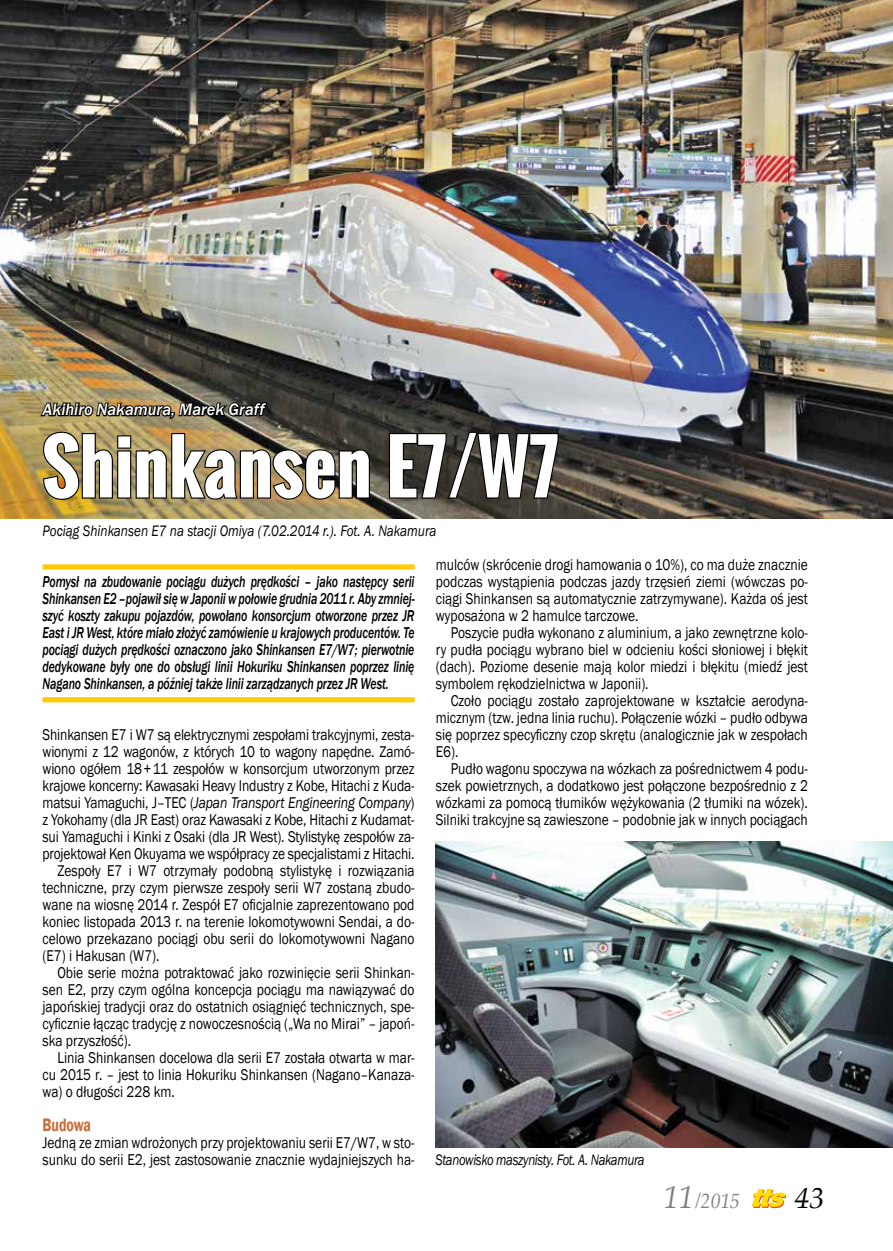
<style>
.page{position:relative;width:893px;height:1251px;background:#fff}
.page>*{position:absolute;margin:0;border:0;box-sizing:border-box;transform-origin:0 0}
.t1{font:700 72px "Oswald";color:#fff}
.t2{font:italic 30px "Palatino Linotype";color:#000}
.t3{font:italic 21.45px "Palatino Linotype";color:#808285;scale:.91 1}
.t4{font:600 18.6px "Franklin Gothic";color:#ca6c38;scale:.75 1}
.t5{font:italic 500 16.95px "Franklin Gothic";color:#fff}
.t6{font:italic 500 16.2px/17px "Franklin Gothic";letter-spacing:-.01em;color:#000;text-align:justify;scale:.74 1}
.t7{font:16.05px/17px "Franklin Gothic";color:#000;text-align:justify;scale:.84 1}
.t8{font:italic 16.05px "Franklin Gothic";letter-spacing:-.01em;color:#000;scale:.84 1}
.t9{font:italic 15.6px "Franklin Gothic";letter-spacing:-.01em;color:#000;scale:.84 1}
.t10{font:italic 15.6px "Franklin Gothic";letter-spacing:-.01em;color:#000;scale:.81 1}
.s1{font-style:normal}
.s2{font-size:33px}
</style>
<div class="page">
<svg style="left:752px;top:1188px;width:34px;height:19px"></svg>
<img style="left:0;top:0;width:893px;height:518px">
<div style="left:43px;top:564px;width:372px;height:5px;background:#ffcb05"></div>
<div style="left:43px;top:697px;width:372px;height:5px;background:#ffcb05"></div>
<img style="left:39px;top:381px;width:332px;height:120px">
<svg style="left:388px;top:430px;width:172px;height:70px;background:#322f29"></svg>
<img style="left:436px;top:841px;width:457px;height:306px">
<p class="t5" style="left:43px;top:399px;width:224px">Akihiro Nakamura, Marek Graff</p>
<h1 class="t1" style="left:43px;top:412px;width:517px">Shinkansen E7/W7</h1>
<p class="t9" style="left:43px;top:520px;width:471px">Pociąg Shinkansen E7 na stacji Omiya (7.02.2014 r.). Fot. A. Nakamura</p>
<p class="t6" style="left:43px;top:573px;width:504px">Pomysł na zbudowanie pociągu dużych prędkości – jako następcy serii Shinkansen E2 –pojawił się w Japonii w połowie grudnia 2011 r. Aby zmniej&shy;szyć koszty zakupu pojazdów, powołano konsorcjum otworzone przez JR East i JR West, które miało złożyć zamówienie u krajowych producentów. Te pociągi dużych prędkości oznaczono jako Shinkansen E7/W7; pierwotnie dedykowane były one do obsługi linii Hokuriku Shinkansen poprzez linię Nagano Shinkansen, a później także linii zarządzanych przez JR West.</p>
<p class="t7" style="left:43px;top:726px;width:444px">Shinkansen E7 i W7 są elektrycznymi zespołami trakcyjnymi, zesta-</p>
<p class="t7" style="left:43px;top:743px;width:444px">wionymi z 12 wagonów, z których 10 to wagony napędne. Zamó-</p>
<p class="t7" style="left:43px;top:760px;width:444px">wiono ogółem 18+11 zespołów w konsorcjum utworzonym przez</p>
<p class="t7" style="left:43px;top:777px;width:444px">krajowe koncerny: Kawasaki Heavy Industry z Kobe, Hitachi z Kuda-</p>
<p class="t8" style="left:43px;top:792px;width:444px"><span class="s1">matsui Yamaguchi, J–TEC (</span>Japan Transport Engineering Company<span class="s1">)</span></p>
<p class="t7" style="left:43px;top:811px;width:444px">z Yokohamy (dla JR East) oraz Kawasaki z Kobe, Hitachi z Kudamat-</p>
<p class="t7" style="left:43px;top:828px;width:444px">sui Yamaguchi i Kinki z Osaki (dla JR West). Stylistykę zespołów za-</p>
<p class="t7" style="left:43px;top:845px;width:444px">projektował Ken Okuyama we współpracy ze specjalistami z Hitachi.</p>
<p class="t7" style="left:57px;top:862px;width:427px">Zespoły E7 i W7 otrzymały podobną stylistykę i rozwiązania</p>
<p class="t7" style="left:43px;top:879px;width:444px">techniczne, przy czym pierwsze zespoły serii W7 zostaną zbudo-</p>
<p class="t7" style="left:43px;top:896px;width:444px">wane na wiosnę 2014 r. Zespół E7 oficjalnie zaprezentowano pod</p>
<p class="t7" style="left:43px;top:913px;width:444px">koniec listopada 2013 r. na terenie lokomotywowni Sendai, a do-</p>
<p class="t7" style="left:43px;top:929px;width:444px">celowo przekazano pociągi obu serii do lokomotywowni Nagano</p>
<p class="t7" style="left:43px;top:946px;width:141px">(E7) i Hakusan (W7).</p>
<p class="t7" style="left:57px;top:963px;width:427px">Obie serie można potraktować jako rozwinięcie serii Shinkan-</p>
<p class="t7" style="left:43px;top:980px;width:444px">sen E2, przy czym ogólna koncepcja pociągu ma nawiązywać do</p>
<p class="t7" style="left:43px;top:997px;width:444px">japońskiej tradycji oraz do ostatnich osiągnięć technicznych, spe-</p>
<p class="t7" style="left:43px;top:1014px;width:444px">cyficznie łącząc tradycję z nowoczesnością („Wa no Mirai” – japoń-</p>
<p class="t7" style="left:43px;top:1031px;width:107px">ska przyszłość).</p>
<p class="t7" style="left:57px;top:1048px;width:427px">Linia Shinkansen docelowa dla serii E7 została otwarta w mar-</p>
<p class="t7" style="left:43px;top:1065px;width:444px">cu 2015 r. – jest to linia Hokuriku Shinkansen (Nagano–Kanaza-</p>
<p class="t7" style="left:43px;top:1082px;width:159px">wa) o długości 228 km.</p>
<p class="t4" style="left:43px;top:1112px;width:66px">Budowa</p>
<p class="t7" style="left:43px;top:1133px;width:444px">Jedną ze zmian wdrożonych przy projektowaniu serii E7/W7, w sto&shy;sunku do serii E2, jest zastosowanie znacznie wydajniejszych ha-</p>
<p class="t7" style="left:436px;top:556px;width:444px">mulców (skrócenie drogi hamowania o 10%), co ma duże znacznie podczas wystąpienia podczas jazdy trzęsień ziemi (wówczas po&shy;ciągi Shinkansen są automatycznie zatrzymywane). Każda oś jest wyposażona w 2 hamulce tarczowe.</p>
<p class="t7" style="left:436px;top:624px;width:444px;text-indent:15px">Poszycie pudła wykonano z aluminium, a jako zewnętrzne kolo&shy;ry pudła pociągu wybrano biel w odcieniu kości słoniowej i błękit (dach). Poziome desenie mają kolor miedzi i błękitu (miedź jest symbolem rękodzielnictwa w Japonii).</p>
<p class="t7" style="left:436px;top:692px;width:444px;text-indent:15px">Czoło pociągu zostało zaprojektowane w kształcie aerodyna&shy;micznym (tzw. jedna linia ruchu). Połączenie wózki – pudło odbywa się poprzez specyficzny czop skrętu (analogicznie jak w zespołach E6).</p>
<p class="t7" style="left:436px;top:760px;width:444px;text-indent:15px">Pudło wagonu spoczywa na wózkach za pośrednictwem 4 podu&shy;szek powietrznych, a dodatkowo jest połączone bezpośrednio z 2 wózkami za pomocą tłumików wężykowania (2 tłumiki na wózek).<br>Silniki trakcyjne są zawieszone – podobnie jak w innych pociągach</p>
<p class="t10" style="left:436px;top:1149px;width:260px">Stanowisko maszynisty. Fot. A. Nakamura</p>
<h3 class="t3" style="left:663px;top:1185px;width:85px"><span class="s2">11</span> /2015</h3>
<h2 class="t2" style="left:795px;top:1176px;width:31px">43</h2>
</div>
